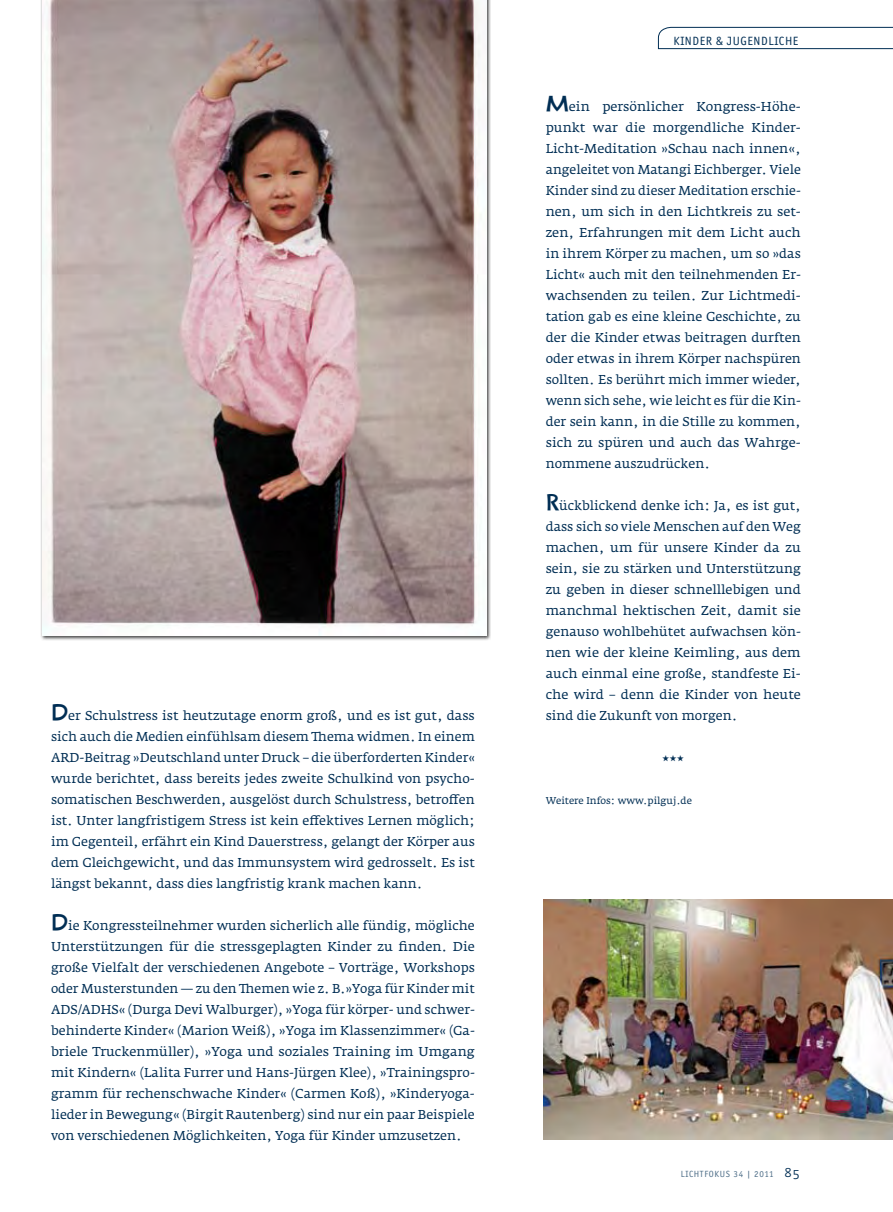
<style>
.page{position:relative;width:893px;height:1212px;background:#fff}
.page>*{position:absolute;margin:0;border:0;box-sizing:border-box;transform-origin:0 0}
.t1{font:12.75px/21px "Fedra Serif A Std";color:#002e54;text-align:justify}
.t2{font:12px "Officina Sans ITC Book OS";letter-spacing:.05em;color:#002e54}
.t3{font:9.75px "Fedra Serif A Std";color:#002e54}
.t4{font:9px "Officina Sans ITC Book OS";letter-spacing:.075em;color:#4d6d87}
.s1{font-family:"Linotype Charon";font-weight:600;font-size:27px}
.s2{font-family:"Officina Sans ITC"}
.s3{font-family:"Fedra Sans Book SC";font-size:12.75px;color:#002e54}
</style>
<div class="page">
<div style="left:40px;top:0;width:451px;height:640px;background:#000;opacity:.75"></div>
<img style="left:42px;top:0;width:444px;height:636px">
<img style="left:543px;top:899px;width:350px;height:241px">
<svg style="left:658px;top:27px;width:235px;height:22px"></svg>
<p class="t1" style="left:51px;top:705px;width:425px"><span class="s1">D</span>er Schulstress ist heutzutage enorm groß, und es ist gut, dass sich auch die Medien einfühlsam diesem Thema widmen. In einem ARD-Beitrag »Deutschland unter Druck – die überforderten Kinder« wurde berichtet, dass bereits jedes zweite Schulkind von psycho&shy;somatischen Beschwerden, ausgelöst durch Schulstress, betroffen ist. Unter langfristigem Stress ist kein effektives Lernen möglich; im Gegenteil, erfährt ein Kind Dauerstress, gelangt der Körper aus dem Gleichgewicht, und das Immunsystem wird gedrosselt. Es ist längst bekannt, dass dies langfristig krank machen kann.</p>
<p class="t1" style="left:51px;top:915px;width:425px"><span class="s1">D</span>ie Kongressteilnehmer wurden sicherlich alle fündig, mögliche Unterstützungen für die stressgeplagten Kinder zu finden. Die große Vielfalt der verschiedenen Angebote – Vorträge, Workshops oder Musterstunden — zu den Themen wie z. B.»Yoga für Kinder mit ADS/ADHS« (Durga Devi Walburger), »Yoga für körper- und schwer&shy;behinderte Kinder« (Marion Weiß), »Yoga im Klassenzimmer« (Ga&shy;briele Truckenmüller), »Yoga und soziales Training im Umgang mit Kindern« (Lalita Furrer und Hans-Jürgen Klee), »Trainingspro&shy;gramm für rechenschwache Kinder« (Carmen Koß), »Kinderyoga&shy;lieder in Bewegung« (Birgit Rautenberg) sind nur ein paar Beispiele von verschiedenen Möglichkeiten, Yoga für Kinder umzusetzen.</p>
<p class="t2" style="left:674px;top:34px;width:19px">KINDER</p>
<p class="t2" style="left:716px;top:34px;width:33px">&amp; JUGENDL</p>
<p class="t2" style="left:774px;top:34px;width:12px">ICHE</p>
<p class="t1" style="left:546px;top:96px;width:257px"><span class="s1">M</span>ein persönlicher Kongress-Höhe&shy;punkt war die morgendliche Kinder-Licht-Meditation »Schau nach innen«, angeleitet von Matangi Eichberger. Viele Kinder sind zu dieser Meditation erschie&shy;nen, um sich in den Lichtkreis zu set&shy;zen, Erfahrungen mit dem Licht auch in ihrem Körper zu machen, um so »das Licht« auch mit den teilnehmenden Er&shy;wachsenden zu teilen. Zur Lichtmedi&shy;tation gab es eine kleine Geschichte, zu der die Kinder etwas beitragen durften oder etwas in ihrem Körper nachspüren sollten. Es berührt mich immer wieder, wenn sich sehe, wie leicht es für die Kin&shy;der sein kann, in die Stille zu kommen, sich zu spüren und auch das Wahrge&shy;nommene auszudrücken.</p>
<p class="t1" style="left:546px;top:495px;width:257px"><span class="s1">R</span>ückblickend denke ich: Ja, es ist gut, dass sich so viele Menschen auf den Weg machen, um für unsere Kinder da zu sein, sie zu stärken und Unterstützung zu geben in dieser schnelllebigen und manchmal hektischen Zeit, damit sie genauso wohlbehütet aufwachsen kön&shy;nen wie der kleine Keimling, aus dem auch einmal eine große, standfeste Ei&shy;che wird – denn die Kinder von heute sind die Zukunft von morgen.</p>
<p class="t1" style="left:662px;top:747px;width:9px">•••</p>
<p class="t3" style="left:546px;top:795px;width:148px">Weitere Infos: www.pilguj.de</p>
<p class="t4" style="left:681px;top:1169px;width:120px">LICHTFOKUS <span class="s2">34 | 2011</span> <span class="s3">85</span></p>
</div>
